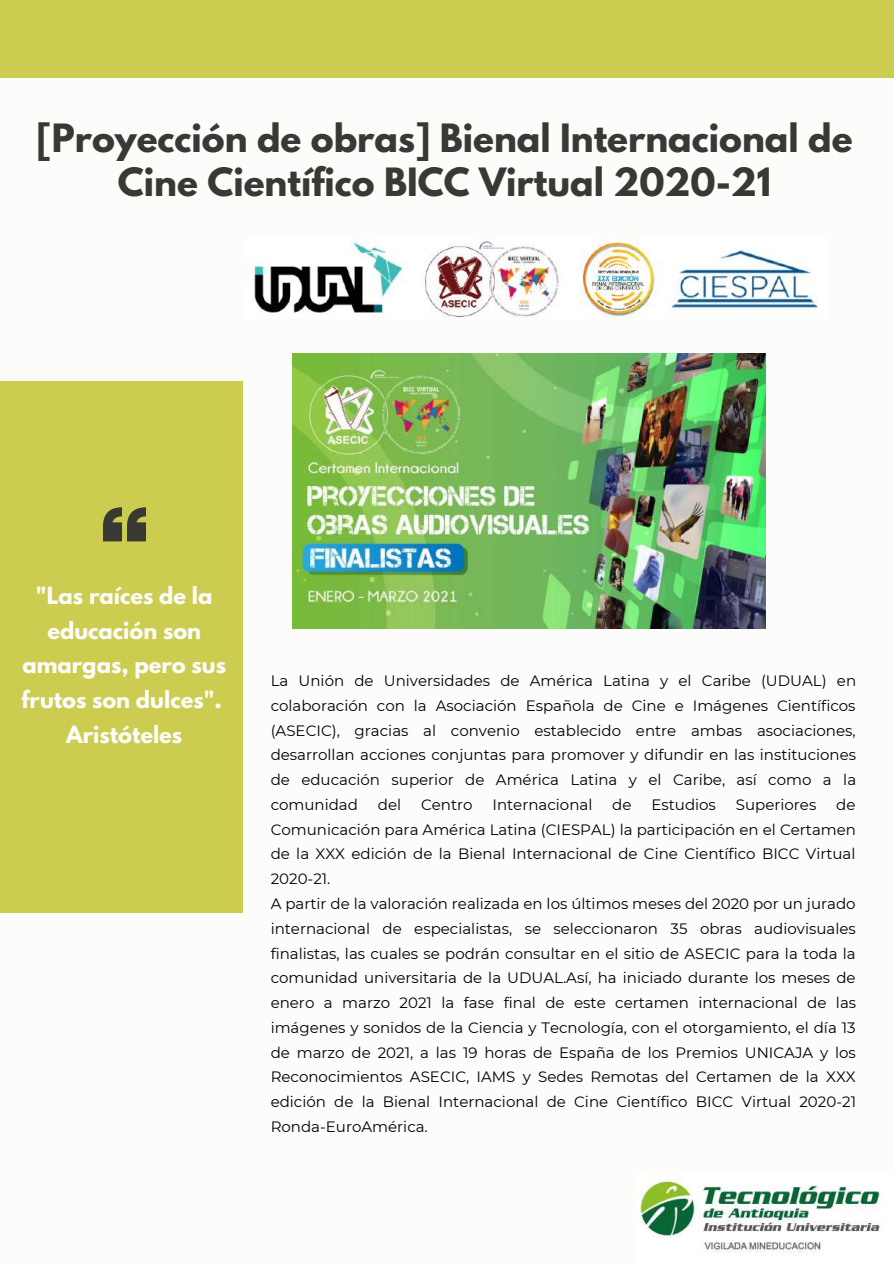
<style>
.page{position:relative;width:894px;height:1264px;background:#fff}
.page>*{position:absolute;margin:0;border:0;box-sizing:border-box;transform-origin:0 0}
.t1{font:700 34.5px/44px "League Spartan";color:#383835;text-align:center}
.t2{font:700 21px/35px "League Spartan";color:#fcfcfa;text-align:center}
.t3{font:15px/24.8px "Montserrat";color:#000;text-align:justify}
</style>
<div class="page">
<div style="left:0;top:0;width:893px;height:1263px;background:#fcfcfa"></div>
<div style="left:0;top:381px;width:242px;height:531px;background:#cccc51"></div>
<svg style="left:103px;top:507px;width:42px;height:34px"></svg>
<img style="left:704px;top:1242px;width:117px;height:11px">
<div style="left:0;top:0;width:893px;height:78px;background:#cccc51"></div>
<img style="left:246px;top:237px;width:572px;height:81px">
<img style="left:292px;top:353px;width:473px;height:275px">
<img style="left:635px;top:1177px;width:247px;height:60px">
<h1 class="t1" style="left:37px;top:121px;width:817px">[Proyección de obras] Bienal Internacional de<br>Cine Científico BICC Virtual 2020-21</h1>
<h2 class="t2" style="left:22px;top:580px;width:206px">"Las raíces de la educación son amargas, pero sus frutos son dulces".<br>Aristóteles</h2>
<p class="t3" style="left:270px;top:668px;width:587px">La Unión de Universidades de América Latina y el Caribe (UDUAL) en colaboración con la Asociación Española de Cine e Imágenes Científicos (ASECIC), gracias al convenio establecido entre ambas asociaciones, desarrollan acciones conjuntas para promover y difundir en las instituciones de educación superior de América Latina y el Caribe, así como a la comunidad</p>
<p class="t3" style="left:270px;top:792px;width:587px;text-align:left;text-indent:565px">de Comunicación para América Latina (CIESPAL) la participación en el Certamen de la XXX edición de la Bienal Internacional de Cine Científico BICC Virtual 2020-21.<br>A partir de la valoración realizada en los últimos meses del 2020 por un jurado internacional de especialistas, se seleccionaron 35 obras audiovisuales finalistas, las cuales se podrán consultar en el sitio de ASECIC para la toda la comunidad universitaria de la UDUAL.Así, ha iniciado durante los meses de enero a marzo 2021 la fase final de este certamen internacional de las imágenes y sonidos de la Ciencia y Tecnología, con el otorgamiento, el día 13 de marzo de 2021, a las 19 horas de España de los Premios UNICAJA y los Reconocimientos ASECIC, IAMS y Sedes Remotas del Certamen de la XXX edición de la Bienal Internacional de Cine Científico BICC Virtual 2020-21<br>Ronda-EuroAmérica.</p>
<p class="t3" style="left:378px;top:792px;width:25px">del</p>
<p class="t3" style="left:421px;top:792px;width:53px">Centro</p>
<p class="t3" style="left:492px;top:792px;width:101px">Internacional</p>
<p class="t3" style="left:612px;top:792px;width:21px">de</p>
<p class="t3" style="left:651px;top:792px;width:66px">Estudios</p>
<p class="t3" style="left:735px;top:792px;width:82px">Superiores</p>
</div>
